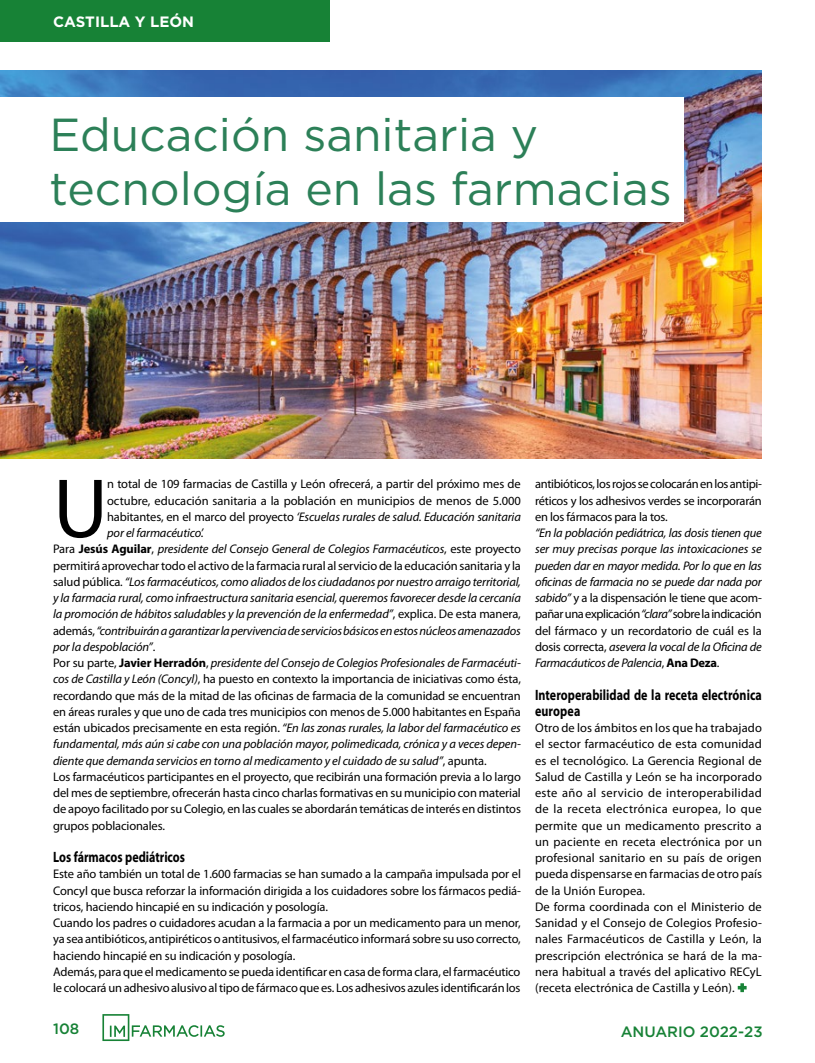
<style>
.page{position:relative;width:815px;height:1063px;background:#fff}
.page>*{position:absolute;margin:0;border:0;box-sizing:border-box;transform-origin:0 0}
.t1{font:84.88px "Myriad Pro";color:#000}
.t2{font:46.25px/53.8px "Gotham";color:#2c8058}
.t3{font:700 15px/16.2px "Myriad Pro";letter-spacing:.005em;color:#000;scale:.8 1}
.t4{font:500 15px "Gotham";color:#178236}
.t5{font:700 15px "Gotham";color:#fff}
.t6{font:12.5px/16.2px "Myriad Pro";letter-spacing:-.01em;color:#000}
.t7{font:italic 12.5px/16.2px "Myriad Pro";letter-spacing:-.01em;color:#000;text-align:justify}
.t8{font:12.5px/16.2px "Myriad Pro";letter-spacing:.01em;color:#000}
.s1{font-style:normal}
.s2{font-weight:700;font-style:normal}
.s3{font-style:italic}
</style>
<div class="page">
<div style="left:0;top:0;width:330px;height:41px;background:#178236"></div>
<svg style="left:102px;top:1014px;width:123px;height:27px"></svg>
<img style="left:0;top:71px;width:762px;height:387px">
<svg style="left:738px;top:983px;width:9px;height:9px"></svg>
<div style="left:0;top:98px;width:683px;height:124px;background:#fff"></div>
<p class="t5" style="left:53px;top:13px;width:143px">CASTILLA Y LEÓN</p>
<h2 class="t2" style="left:50px;top:107px;width:624px">Educación sanitaria y tecnología en las farmacias</h2>
<h1 class="t1" style="left:53px;top:456px;width:56px">U</h1>
<p class="t6" style="left:107px;top:476px;width:415px">n total de 109 farmacias de Castilla y León ofrecerá, a partir del próximo mes de</p>
<p class="t6" style="left:107px;top:492px;width:415px">octubre, educación sanitaria a la población en municipios de menos de 5.000</p>
<p class="t7" style="left:107px;top:508px;width:415px"><span class="s1">habitantes, en el marco del proyecto</span> ‘Escuelas rurales de salud. Educación sanitaria</p>
<p class="t7" style="left:107px;top:525px;width:98px">por el farmacéutico’.</p>
<p class="t7" style="left:53px;top:541px;width:469px"><span class="s1">Para</span> <span class="s2">Jesús Aguilar</span><span class="s1">,</span> presidente del Consejo General de Colegios Farmacéuticos<span class="s1">, este proyecto</span></p>
<p class="t6" style="left:53px;top:557px;width:469px">permitirá aprovechar todo el activo de la farmacia rural al servicio de la educación sanitaria y la</p>
<p class="t7" style="left:53px;top:573px;width:469px"><span class="s1">salud pública</span>. “Los farmacéuticos, como aliados de los ciudadanos por nuestro arraigo territorial,</p>
<p class="t7" style="left:53px;top:590px;width:469px">y la farmacia rural, como infraestructura sanitaria esencial, queremos favorecer desde la cercanía</p>
<p class="t7" style="left:53px;top:606px;width:469px">la promoción de hábitos saludables y la prevención de la enfermedad”<span class="s1">, explica. De esta manera,</span></p>
<p class="t7" style="left:53px;top:622px;width:469px"><span class="s1">además,</span> “contribuirán a garantizar la pervivencia de servicios básicos en estos núcleos amenazados</p>
<p class="t7" style="left:53px;top:638px;width:104px">por la despoblación”<span class="s1">.</span></p>
<p class="t7" style="left:53px;top:655px;width:469px"><span class="s1">Por su parte,</span> <span class="s2">Javier Herradón</span><span class="s1">,</span> presidente del Consejo de Colegios Profesionales de Farmacéuti-</p>
<p class="t6" style="left:53px;top:671px;width:469px"><span class="s3">cos de Castilla y León (Concyl)</span>, ha puesto en contexto la importancia de iniciativas como ésta,</p>
<p class="t6" style="left:53px;top:687px;width:469px">recordando que más de la mitad de las oficinas de farmacia de la comunidad se encuentran</p>
<p class="t6" style="left:53px;top:703px;width:469px">en áreas rurales y que uno de cada tres municipios con menos de 5.000 habitantes en España</p>
<p class="t7" style="left:53px;top:720px;width:469px"><span class="s1">están ubicados precisamente en esta región.</span> “En las zonas rurales, la labor del farmacéutico es</p>
<p class="t7" style="left:53px;top:736px;width:469px">fundamental, más aún si cabe con una población mayor, polimedicada, crónica y a veces depen-</p>
<p class="t7" style="left:53px;top:752px;width:435px">diente que demanda servicios en torno al medicamento y el cuidado de su salud”<span class="s1">, apunta.</span></p>
<p class="t6" style="left:53px;top:768px;width:469px">Los farmacéuticos participantes en el proyecto, que recibirán una formación previa a lo largo</p>
<p class="t6" style="left:53px;top:785px;width:469px">del mes de septiembre, ofrecerán hasta cinco charlas formativas en su municipio con material</p>
<p class="t6" style="left:53px;top:801px;width:469px">de apoyo facilitado por su Colegio, en las cuales se abordarán temáticas de interés en distintos</p>
<p class="t6" style="left:53px;top:817px;width:113px">grupos poblacionales.</p>
<p class="t3" style="left:53px;top:848px;width:166px">Los fármacos pediátricos</p>
<p class="t6" style="left:53px;top:866px;width:469px">Este año también un total de 1.600 farmacias se han sumado a la campaña impulsada por el Concyl que busca reforzar la información dirigida a los cuidadores sobre los fármacos pediá&shy;tricos, haciendo hincapié en su indicación y posología.<br>Cuando los padres o cuidadores acudan a la farmacia a por un medicamento para un menor, ya sea antibióticos, antipiréticos o antitusivos, el farmacéutico informará sobre su uso correcto, haciendo hincapié en su indicación y posología.<br>Además, para que el medicamento se pueda identificar en casa de forma clara, el farmacéutico le colocará un adhesivo alusivo al tipo de fármaco que es. Los adhesivos azules identificarán los</p>
<p class="t6" style="left:535px;top:476px;width:228px;text-align:justify">antibióticos, los rojos se colocarán en los antipi&shy;réticos y los adhesivos verdes se incorporarán en los fármacos para la tos.</p>
<p class="t7" style="left:535px;top:525px;width:228px">“En la población pediátrica, las dosis tienen que ser muy precisas porque las intoxicaciones se pueden dar en mayor medida. Por lo que en las oficinas de farmacia no se puede dar nada por sabido” <span class="s1">y a la dispensación le tiene que acom&shy;pañar una explicación</span> “clara” <span class="s1">sobre la indicación del fármaco y un recordatorio de cuál es la dosis correcta,</span> asevera la vocal de la Oficina de Farmacáuticos de Palencia<span class="s1">,</span> <span class="s2">Ana Deza</span><span class="s1">.</span></p>
<p class="t3" style="left:535px;top:686px;width:285px">Interoperabilidad de la receta electrónica europea</p>
<p class="t8" style="left:535px;top:720px;width:228px">Otro de los ámbitos en los que ha trabajado el sector farmacéutico de esta comunidad es el tecnológico. La Gerencia Regional de Salud de Castilla y León se ha incorporado este año al servicio de interoperabilidad de la receta electrónica europea, lo que permite que un medicamento prescrito a un paciente en receta electrónica por un profesional sanitario en su país de origen pueda dispensarse en farmacias de otro país de la Unión Europea.<br>De forma coordinada con el Ministerio de Sanidad y el Consejo de Colegios Profesio&shy;nales Farmacéuticos de Castilla y León, la prescripción electrónica se hará de la ma&shy;nera habitual a través del aplicativo RECyL (receta electrónica de Castilla y León).</p>
<p class="t4" style="left:53px;top:1018px;width:28px">108</p>
<p class="t4" style="left:621px;top:1022px;width:144px">ANUARIO 2022-23</p>
</div>
